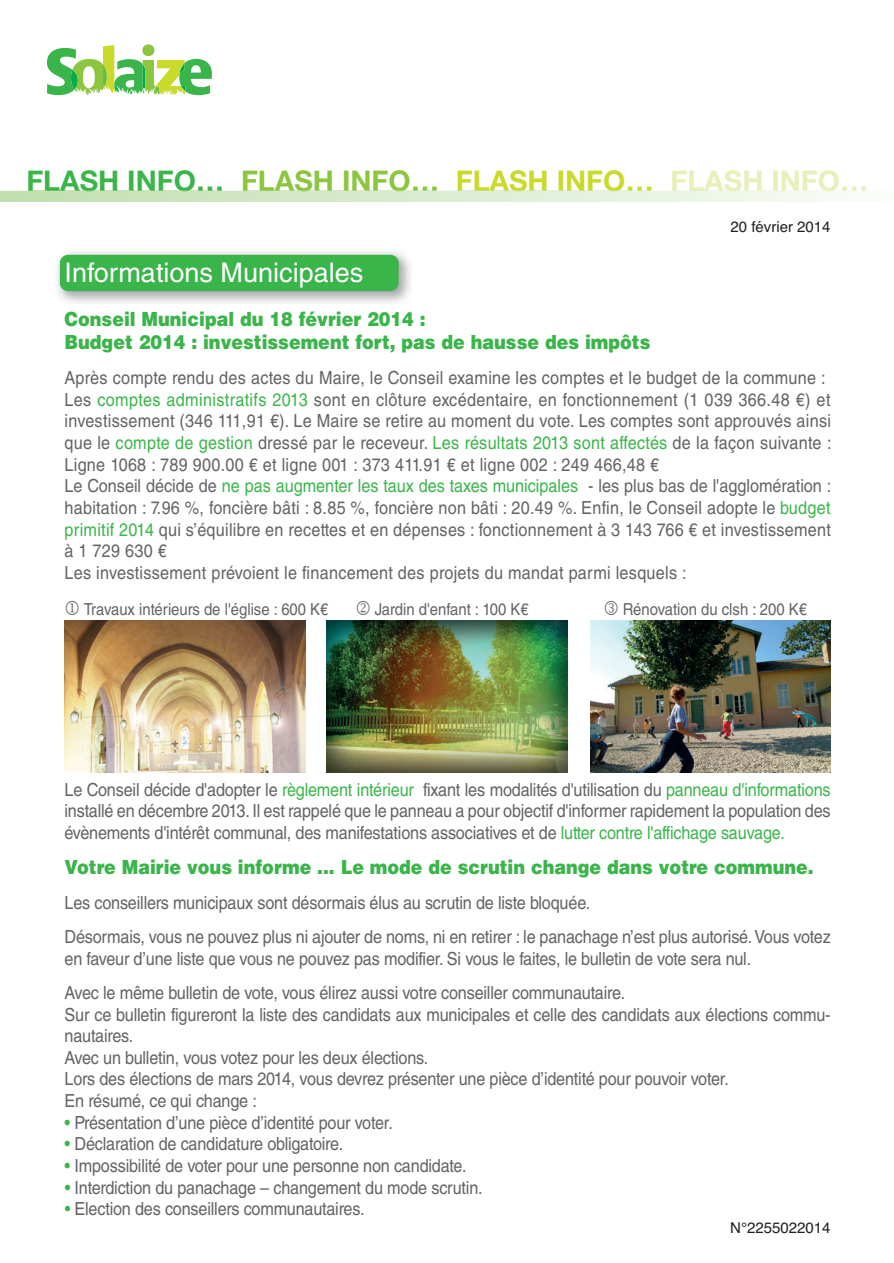
<style>
.page{position:relative;width:894px;height:1263px;background:#fff}
.page>*{position:absolute;margin:0;border:0;box-sizing:border-box;transform-origin:0 0}
.t1{font:700 28.5px "Helvetica Neue";color:#3ab54a}
.t2{font:27px "Helvetica LT Std";color:#fff}
.t3{font:900 19.5px/23.4px "Helvetica LT Std";color:#3ab54a;scale:.9 1}
.t4{font:18px/21.6px "Helvetica LT Std";letter-spacing:-.01em;color:#636366;scale:.9 1}
.t5{font:18px/21.6px "Helvetica LT Std";letter-spacing:.015em;color:#636366;scale:.9 1}
.t6{font:16.5px "Helvetica LT Std";color:#636366;scale:.9 1}
.t7{font:15px "Helvetica";color:#231f20}
.s1{color:#8bc63e}
.s2{color:#c9da2b}
.s3{color:#e9efb8}
.s4{color:#3ab54a}
</style>
<div class="page">
<img style="left:57px;top:252px;width:354px;height:51px">
<div style="left:60px;top:255px;width:338px;height:36px;background:#3ab54a;border-radius:8px"></div>
<svg style="left:47px;top:45px;width:165px;height:50px"></svg>
<svg style="left:0;top:191px;width:835px;height:11px"></svg>
<img style="left:326px;top:620px;width:241px;height:152px">
<img style="left:590px;top:620px;width:239px;height:152px">
<img style="left:64px;top:620px;width:241px;height:152px">
<h1 class="t1" style="left:26px;top:171px;width:843px">FLASH INFO… <span class="s1">FLASH INFO…</span> <span class="s2">FLASH INFO…</span> <span class="s3">FLASH INFO…</span></h1>
<h2 class="t2" style="left:64px;top:262px;width:300px">Informations Municipales</h2>
<p class="t7" style="left:730px;top:218px;width:102px">20 février 2014</p>
<p class="t3" style="left:64px;top:309px;width:652px">Conseil Municipal du 18 février 2014 :<br>Budget 2014 : investissement fort, pas de hausse des impôts</p>
<p class="t5" style="left:64px;top:369px;width:853px">Après compte rendu des actes du Maire, le Conseil examine les comptes et le budget de la commune :<br>Les <span class="s4">comptes administratifs 2013</span> sont en clôture excédentaire, en fonctionnement (1 039 366.48 €) et investissement (346 111,91 €). Le Maire se retire au moment du vote. Les comptes sont approuvés ainsi que le <span class="s4">compte de gestion</span> dressé par le receveur. <span class="s4">Les résultats 2013 sont affectés</span> de la façon suivante :<br>Ligne 1068 : 789 900.00 € et ligne 001 : 373 411.91 € et ligne 002 : 249 466,48 €<br>Le Conseil décide de <span class="s4">ne pas augmenter les taux des taxes municipales</span> - les plus bas de l'agglomération : habitation : 7.96 %, foncière bâti : 8.85 %, foncière non bâti : 20.49 %. Enfin, le Conseil adopte le <span class="s4">budget primitif 2014</span> qui s’équilibre en recettes et en dépenses : fonctionnement à 3 143 766 € et investissement à 1 729 630 €<br>Les investissement prévoient le financement des projets du mandat parmi lesquels :</p>
<p class="t6" style="left:84px;top:603px;width:273px">Travaux intérieurs de l'église : 600 K€</p>
<p class="t6" style="left:374px;top:603px;width:172px">Jardin d'enfant : 100 K€</p>
<p class="t6" style="left:603px;top:603px;width:228px">✓ Rénovation du clsh : 200 K€</p>
<p class="t4" style="left:64px;top:780px;width:852px;text-align:justify">Le Conseil décide d'adopter le <span class="s4">règlement intérieur</span> fixant les modalités d'utilisation du <span class="s4">panneau d'informations </span>installé en décembre 2013. Il est rappelé que le panneau a pour objectif d'informer rapidement la population des évènements d'intérêt communal, des manifestations associatives et de <span class="s4">lutter contre l'affichage sauvage.</span></p>
<p class="t3" style="left:64px;top:857px;width:833px">Votre Mairie vous informe ... Le mode de scrutin change dans votre commune.</p>
<p class="t4" style="left:64px;top:887px;width:852px;line-height:34.2px">Les conseillers municipaux sont désormais élus au scrutin de liste bloquée.<br>Désormais, vous ne pouvez plus ni ajouter de noms, ni en retirer : le panachage n’est plus autorisé. Vous votez</p>
<p class="t4" style="left:64px;top:943px;width:764px;line-height:34.2px">en faveur d’une liste que vous ne pouvez pas modifier. Si vous le faites, le bulletin de vote sera nul.<br>Avec le même bulletin de vote, vous élirez aussi votre conseiller communautaire.</p>
<p class="t4" style="left:65px;top:1005px;width:852px">Sur ce bulletin figureront la liste des candidats aux municipales et celle des candidats aux élections commu&shy;nautaires.<br>Avec un bulletin, vous votez pour les deux élections.<br>Lors des élections de mars 2014, vous devrez présenter une pièce d’identité pour pouvoir voter.<br>En résumé, ce qui change :</p>
<p class="t4" style="left:65px;top:1113px;width:366px"><span class="s4">•</span> Présentation d’une pièce d’identité pour voter.</p>
<p class="t4" style="left:65px;top:1134px;width:311px"><span class="s4">•</span> Déclaration de candidature obligatoire.</p>
<p class="t4" style="left:65px;top:1156px;width:448px"><span class="s4">•</span> Impossibilité de voter pour une personne non candidate.</p>
<p class="t4" style="left:65px;top:1178px;width:466px"><span class="s4">•</span> Interdiction du panachage – changement du mode scrutin.</p>
<p class="t4" style="left:65px;top:1199px;width:334px"><span class="s4">•</span> Election des conseillers communautaires.</p>
<p class="t7" style="left:730px;top:1218px;width:102px">N°2255022014</p>
</div>
